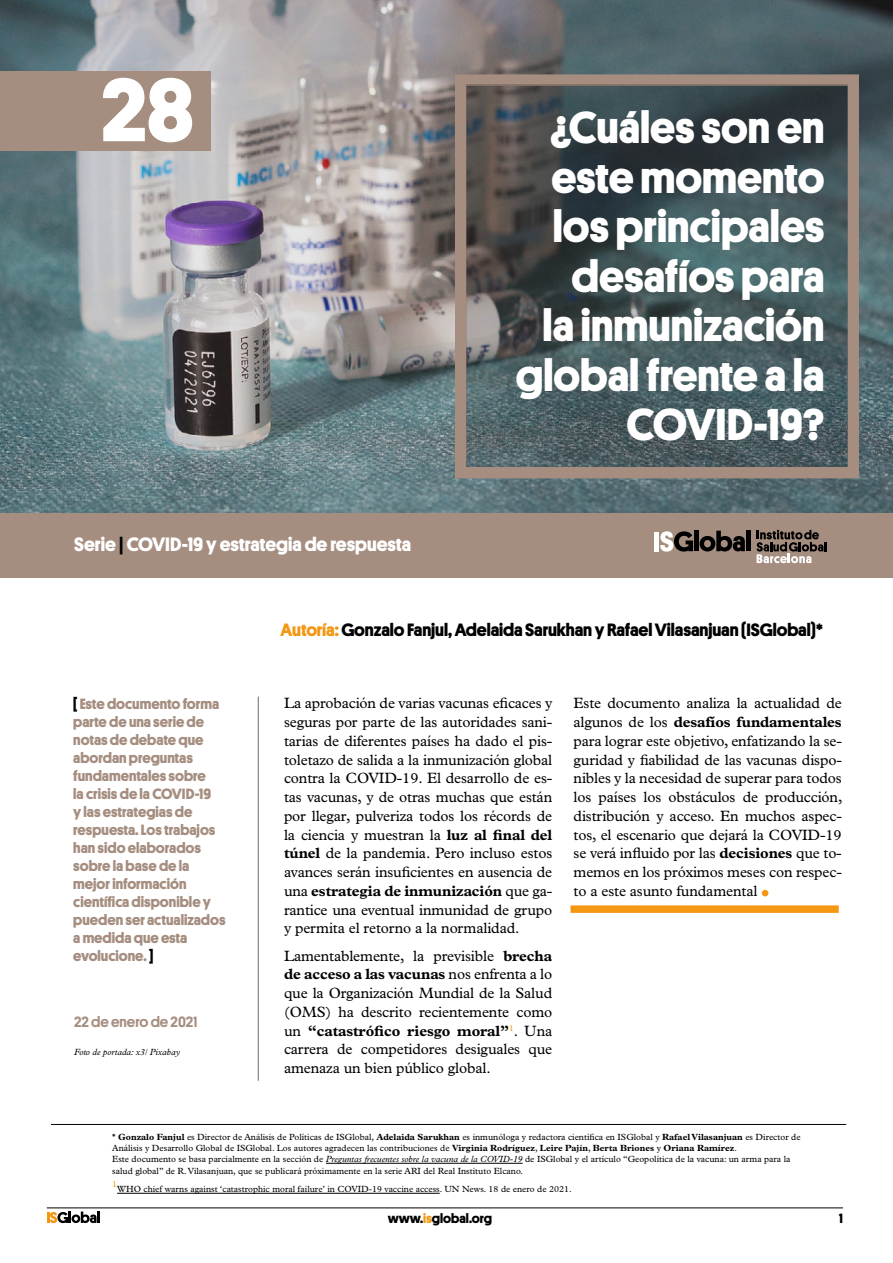
<style>
.page{position:relative;width:893px;height:1263px;background:#fff}
.page>*{position:absolute;margin:0;border:0;box-sizing:border-box;transform-origin:0 0}
.t1{font:700 90px "Platform";color:#fff}
.t2{font:54px "Plantin";color:#f49712}
.t3{font:700 45px/49.5px "Platform";color:#fff;text-align:right}
.t4{font:700 19.5px "Platform";color:#fff}
.t5{font:700 18px "Platform";letter-spacing:-.005em;color:#000}
.t6{font:15px/18.8px "Plantin";letter-spacing:-.01em;color:#000;text-align:justify}
.t7{font:700 15px/18px "Platform";color:#a58e80}
.t8{font:500 15px "Platform";color:#a58e80}
.t9{font:700 13.5px "Platform";color:#000}
.t10{font:9px/11.2px "Plantin";color:#000}
.t11{font:italic 9px "Plantin";color:#000}
.t12{font:8.7px "Plantin";color:#f49712}
.s1{color:#000}
.s2{color:#f49712}
.s3{font-weight:700}
.s4{font-family:"Platform"}
.s5{font-style:italic}
</style>
<div class="page">
<svg style="left:47px;top:1211px;width:53px;height:12px"></svg>
<hr style="left:47px;top:1207px;width:796px;height:1px;background:#000">
<svg style="left:0;top:0;width:893px;height:514px;background:#7f898d"></svg>
<div style="left:0;top:514px;width:893px;height:64px;background:#a58e80"></div>
<div style="left:0;top:71px;width:211px;height:80px;background:#a58e80"></div>
<hr style="left:258px;top:696px;width:1px;height:385px;background:#867b77">
<hr style="left:326px;top:1163px;width:197px;height:1px;background:#000">
<hr style="left:117px;top:1193px;width:323px;height:1px;background:#000">
<hr style="left:51px;top:1124px;width:795px;height:1px;background:#000">
<div style="left:570px;top:905px;width:269px;height:8px;background:#f49712"></div>
<div style="left:455px;top:74px;width:404px;height:404px;border:11px solid #a58e80"></div>
<svg style="left:466px;top:85px;width:382px;height:382px;background:#435255"></svg>
<hr style="left:655px;top:532px;width:4px;height:19px;background:#fff">
<div style="left:694px;top:531px;width:5px;height:20px;background:#000"></div>
<svg style="left:700px;top:531px;width:45px;height:20px"></svg>
<div style="left:746px;top:531px;width:5px;height:20px;background:#000"></div>
<svg style="left:660px;top:531px;width:33px;height:21px"></svg>
<svg style="left:757px;top:530px;width:69px;height:33px"></svg>
<h1 class="t1" style="left:101px;top:44px;width:95px">28</h1>
<h3 class="t4" style="left:74px;top:530px;width:338px">Serie <span class="s1">|</span> COVID-19 y estrategia de respuesta</h3>
<h3 class="t3" style="left:516px;top:100px;width:310px">¿Cuáles son en este momento los principales desafíos para<br>la inmunización global frente a la<br>COVID-19?</h3>
<p class="t7" style="left:73px;top:694px;width:154px"><span class="s1">[</span> Este documento forma parte de una serie de notas de debate que abordan preguntas fundamentales sobre<br>la crisis de la COVID-19<br>y las estrategias de respuesta. Los trabajos han sido elaborados sobre la base de la mejor información científica disponible y pueden ser actualizados a medida que esta evolucione. <span class="s1">]</span></p>
<p class="t8" style="left:74px;top:1011px;width:125px">22 de enero de 2021</p>
<p class="t11" style="left:74px;top:1046px;width:107px">Foto de portada: x3/ Pixabay</p>
<p class="t5" style="left:281px;top:616px;width:544px"><span class="s2">Autoría:</span> Gonzalo Fanjul, Adelaida Sarukhan y Rafael Vilasanjuan (ISGlobal)*</p>
<p class="t6" style="left:284px;top:694px;width:270px">La aprobación de varias vacunas eficaces y seguras por parte de las autoridades sani&shy;tarias de diferentes países ha dado el pis&shy;toletazo de salida a la inmunización global contra la COVID-19. El desarrollo de es&shy;tas vacunas, y de otras muchas que están por llegar, pulveriza todos los récords de la ciencia y muestran la <span class="s3">luz al final del túnel</span> de la pandemia. Pero incluso estos avances serán insuficientes en ausencia de una <span class="s3">estrategia de inmunización</span> que ga&shy;rantice una eventual inmunidad de grupo y permita el retorno a la normalidad.</p>
<p class="t6" style="left:284px;top:946px;width:270px">Lamentablemente, la previsible <span class="s3">brecha de acceso a las vacunas</span> nos enfrenta a lo que la Organización Mundial de la Salud (OMS) ha descrito recientemente como un <span class="s3">“catastrófico riesgo moral”</span><sup>1</sup>. Una carrera de competidores desiguales que amenaza un bien público global.</p>
<p class="t6" style="left:574px;top:694px;width:270px">Este documento analiza la actualidad de algunos de los <span class="s3">desafíos fundamentales </span>para lograr este objetivo, enfatizando la se&shy;guridad y fiabilidad de las vacunas dispo&shy;nibles y la necesidad de superar para todos los países los obstáculos de producción, distribución y acceso. En muchos aspec&shy;tos, el escenario que dejará la COVID-19 se verá influido por las <span class="s3">decisiones</span> que to&shy;memos en los próximos meses con respec&shy;to a este asunto fundamental</p>
<h2 class="t2" style="left:757px;top:847px;width:17px">.</h2>
<p class="t10" style="left:112px;top:1131px;width:690px"><span class="s4">*</span> <span class="s3">Gonzalo Fanjul</span> es Director de Análisis de Políticas de ISGlobal, <span class="s3">Adelaida Sarukhan</span> es inmunóloga y redactora científica en ISGlobal y <span class="s3">Rafael Vilasanjuan</span> es Director de Análisis y Desarrollo Global de ISGlobal. Los autores agradecen las contribuciones de <span class="s3">Virginia Rodríguez</span>, <span class="s3">Leire Pajín</span>, <span class="s3">Berta Briones</span> y <span class="s3">Oriana Ramírez</span>.<br>Este documento se basa parcialmente en la sección de <span class="s5">Preguntas frecuentes sobre la vacuna de la COVID-19</span> de ISGlobal y el artículo “Geopolítica de la vacuna: un arma para la salud global” de R. Vilasanjuan, que se publicará próximamente en la serie ARI del Real Instituto Elcano.</p>
<p class="t12" style="left:112px;top:1179px;width:6px">1</p>
<p class="t10" style="left:117px;top:1183px;width:456px">WHO chief warns against ‘catastrophic moral failure’ in COVID-19 vaccine access. UN News. 18 de enero de 2021.</p>
<p class="t9" style="left:388px;top:1208px;width:106px">www.<span class="s2">is</span>global.org</p>
<p class="t9" style="left:839px;top:1208px;width:5px">1</p>
</div>
